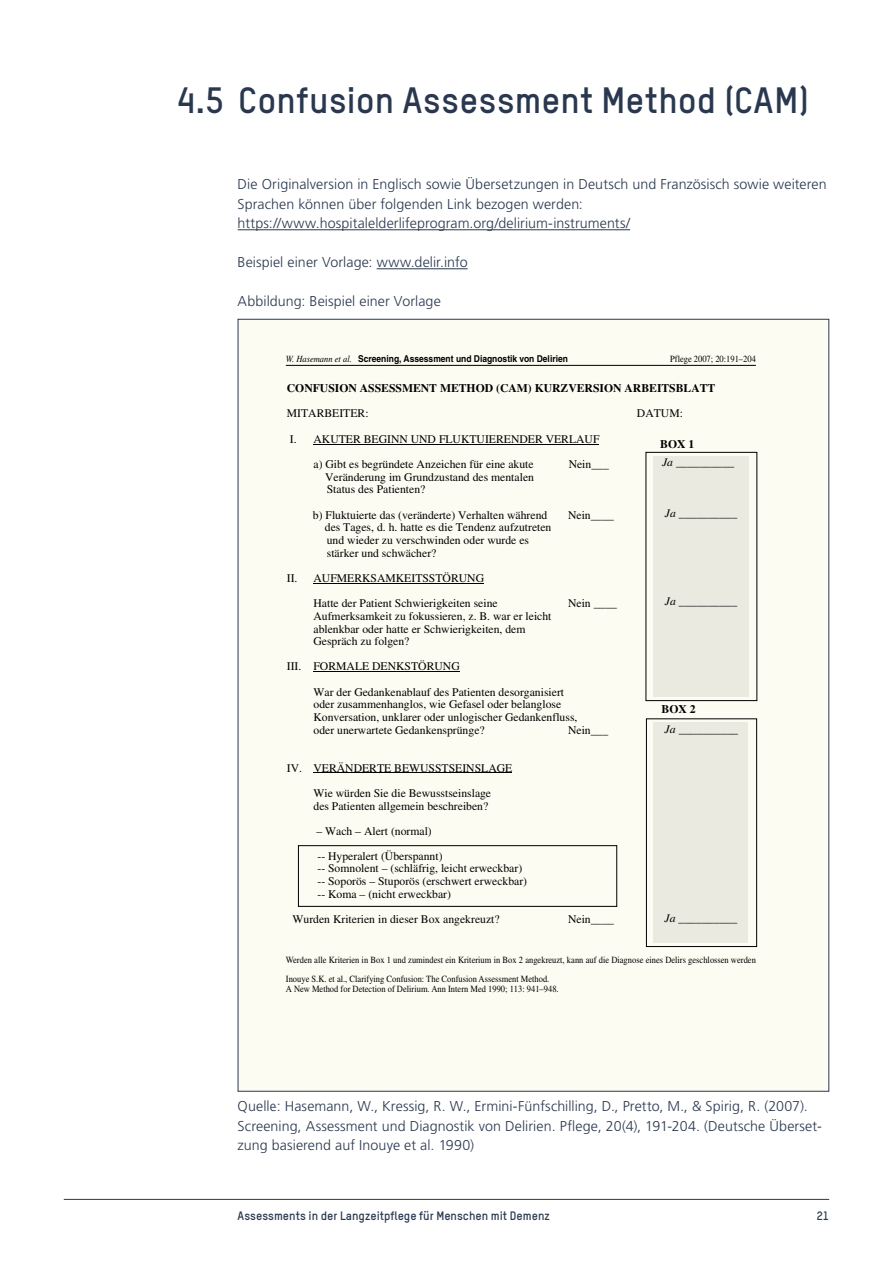
<style>
.page{position:relative;width:893px;height:1263px;background:#fff}
.page>*{position:absolute;margin:0;border:0;box-sizing:border-box;transform-origin:0 0}
.Titel{font:700 36px "TSTAR";letter-spacing:.01em;color:#2a384f}
.Lauftext_ohne_Einzug{font:300 14.25px/19.5px "Frutiger";letter-spacing:.005em;color:#2a384f}
.t1{font:700 12px "TSTAR";color:#2a384f}
.t2{font:11.7px/12.6px "Times";color:#000}
.t3{font:700 11.7px "Times";color:#000}
.t4{font:italic 11.7px "Times";color:#000}
.t5{font:10.95px "Times";color:#000;scale:.9 1}
.t6{font:9.45px/19.8px "Times";color:#000;scale:.9 1}
.t7{font:700 9.45px "Helvetica";color:#000;scale:.9 1}
.s1{font-family:"Times";font-weight:400;font-style:italic}
</style>
<div class="page">
<hr style="left:64px;top:1199px;width:765px;height:1px;background:#2a384f">
<hr style="left:238px;top:229px;width:392px;height:1px;background:#2a384f">
<hr style="left:377px;top:268px;width:91px;height:1px;background:#2a384f">
<div style="left:238px;top:319px;width:591px;height:772px;background:#fcfcf3"></div>
<hr style="left:286px;top:365px;width:470px;height:1px;background:#000">
<hr style="left:313px;top:444px;width:286px;height:1px;background:#000">
<hr style="left:313px;top:583px;width:171px;height:1px;background:#000">
<hr style="left:313px;top:671px;width:147px;height:1px;background:#000">
<hr style="left:313px;top:773px;width:199px;height:1px;background:#000">
<div style="left:646px;top:452px;width:111px;height:249px;border:1px solid #000"></div>
<div style="left:653px;top:456px;width:96px;height:13px;background:#eaeae1"></div>
<div style="left:653px;top:469px;width:96px;height:50px;background:#eaeae1"></div>
<div style="left:653px;top:519px;width:96px;height:177px;background:#eaeae1"></div>
<div style="left:646px;top:719px;width:104px;height:227px;background:linear-gradient(to right,#fcfcf3,#fcfcf3)"></div>
<div style="left:646px;top:718px;width:111px;height:229px;border:1px solid #000"></div>
<div style="left:653px;top:723px;width:95px;height:12px;background:#eaeae1"></div>
<div style="left:653px;top:735px;width:95px;height:207px;background:#eaeae1"></div>
<div style="left:298px;top:845px;width:319px;height:62px;border:1px solid #000"></div>
<p class="Titel" style="left:176px;top:77px;width:634px">4.5 Confusion Assessment Method (CAM)</p>
<p class="Lauftext_ohne_Einzug" style="left:238px;top:175px;width:591px">Die Originalversion in Englisch sowie Übersetzungen in Deutsch und Französisch sowie weiteren<br>Sprachen können über folgenden Link bezogen werden:</p>
<p class="Lauftext_ohne_Einzug" style="left:238px;top:214px;width:394px">https://www.hospitalelderlifeprogram.org/delirium-instruments/</p>
<p class="Lauftext_ohne_Einzug" style="left:238px;top:253px;width:231px">Beispiel einer Vorlage: www.delir.info</p>
<p class="Lauftext_ohne_Einzug" style="left:238px;top:292px;width:205px">Abbildung: Beispiel einer Vorlage</p>
<p class="t7" style="left:286px;top:353px;width:315px"><span class="s1">W. Hasemann et al.</span> Screening, Assessment und Diagnostik von Delirien</p>
<p class="t6" style="left:670px;top:349px;width:97px">Pflege 2007; 20:191–204</p>
<p class="t3" style="left:287px;top:381px;width:430px">CONFUSION ASSESSMENT METHOD (CAM) KURZVERSION ARBEITSBLATT</p>
<p class="t2" style="left:287px;top:407px;width:83px">MITARBEITER:</p>
<p class="t2" style="left:637px;top:407px;width:48px">DATUM:</p>
<p class="t2" style="left:290px;top:432px;width:311px">I. AKUTER BEGINN UND FLUKTUIERENDER VERLAUF</p>
<p class="t3" style="left:660px;top:437px;width:36px">BOX 1</p>
<p class="t2" style="left:313px;top:458px;width:222px">a) Gibt es begründete Anzeichen für eine akute</p>
<p class="t2" style="left:569px;top:458px;width:42px">Nein___</p>
<p class="t2" style="left:325px;top:470px;width:210px">Veränderung im Grundzustand des mentalen<br>Status des Patienten?</p>
<p class="t2" style="left:313px;top:508px;width:236px">b) Fluktuierte das (veränderte) Verhalten während</p>
<p class="t2" style="left:568px;top:508px;width:48px">Nein____</p>
<p class="t2" style="left:325px;top:521px;width:228px">des Tages, d. h. hatte es die Tendenz aufzutreten und wieder zu verschwinden oder wurde es stärker und schwächer?</p>
<p class="t2" style="left:313px;top:565px;width:186px;line-height:25.2px;text-indent:-27px">II. AUFMERKSAMKEITSSTÖRUNG<br>Hatte der Patient Schwierigkeiten seine</p>
<p class="t4" style="left:662px;top:456px;width:74px">Ja __________</p>
<p class="t4" style="left:665px;top:507px;width:74px">Ja __________</p>
<p class="t4" style="left:665px;top:595px;width:74px">Ja __________</p>
<p class="t2" style="left:568px;top:597px;width:50px">Nein ____</p>
<p class="t2" style="left:313px;top:609px;width:240px">Aufmerksamkeit zu fokussieren, z. B. war er leicht ablenkbar oder hatte er Schwierigkeiten, dem<br>Gespräch zu folgen?</p>
<p class="t2" style="left:313px;top:654px;width:252px;line-height:25.2px;text-indent:-27px">III. FORMALE DENKSTÖRUNG<br>War der Gedankenablauf des Patienten desorganisiert</p>
<p class="t2" style="left:313px;top:698px;width:249px">oder zusammenhanglos, wie Gefasel oder belanglose</p>
<p class="t3" style="left:661px;top:702px;width:36px">BOX 2</p>
<p class="t2" style="left:313px;top:711px;width:265px">Konversation, unklarer oder unlogischer Gedankenfluss, oder unerwartete Gedankensprünge?</p>
<p class="t4" style="left:664px;top:723px;width:75px">Ja __________</p>
<p class="t2" style="left:568px;top:723px;width:42px">Nein___</p>
<p class="t2" style="left:287px;top:755px;width:227px;line-height:25.5px;text-align:center">IV. VERÄNDERTE BEWUSSTSEINSLAGE<br>Wie würden Sie die Bewusstseinslage</p>
<p class="t2" style="left:313px;top:799px;width:176px">des Patienten allgemein beschreiben?</p>
<p class="t2" style="left:316px;top:824px;width:117px">– Wach – Alert (normal)</p>
<p class="t2" style="left:317px;top:849px;width:211px">-- Hyperalert (Überspannt)<br>-- Somnolent – (schläfrig, leicht erweckbar) -- Soporös – Stuporös (erschwert erweckbar) -- Koma – (nicht erweckbar)</p>
<p class="t2" style="left:292px;top:913px;width:209px">Wurden Kriterien in dieser Box angekreuzt?</p>
<p class="t2" style="left:568px;top:913px;width:48px">Nein____</p>
<p class="t4" style="left:664px;top:912px;width:74px">Ja __________</p>
<p class="t6" style="left:286px;top:949px;width:524px">Werden alle Kriterien in Box 1 und zumindest ein Kriterium in Box 2 angekreuzt, kann auf die Diagnose eines Delirs geschlossen werden<br>Inouye S.K. et al., Clarifying Confusion: The Confusion Assessment Method.</p>
<p class="t6" style="left:286px;top:979px;width:305px">A New Method for Detection of Delirium. Ann Intern Med 1990; 113: 941–948.</p>
<p class="t5" style="left:774px;top:1096px;width:18px">204</p>
<p class="Lauftext_ohne_Einzug" style="left:238px;top:1096px;width:586px">Quelle: Hasemann, W., Kressig, R. W., Ermini-Fünfschilling, D., Pretto, M., &amp; Spirig, R. (2007).<br>Screening, Assessment und Diagnostik von Delirien. Pflege, 20(4), 191-204. (Deutsche Überset&shy;zung basierend auf Inouye et al. 1990)</p>
<p class="t1" style="left:238px;top:1208px;width:314px">Assessments in der Langzeitpflege für Menschen mit Demenz</p>
<p class="t1" style="left:817px;top:1208px;width:14px">21</p>
</div>
